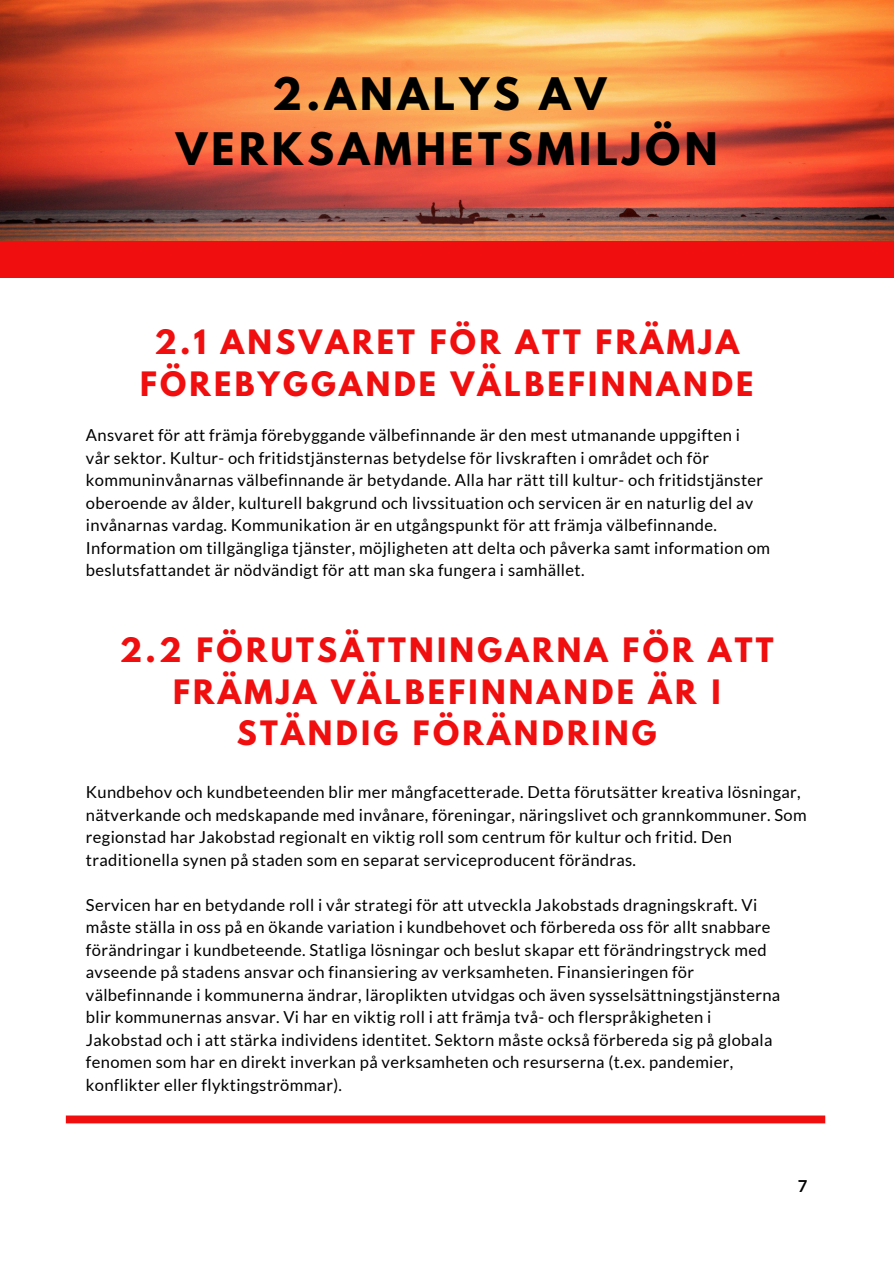
<style>
.page{position:relative;width:894px;height:1264px;background:#fff}
.page>*{position:absolute;margin:0;border:0;box-sizing:border-box;transform-origin:0 0}
.t1{font:700 39.75px/55.2px "League Spartan";letter-spacing:.11em;color:#000;text-align:center}
.t2{font:700 29.85px/41.7px "League Spartan";letter-spacing:.11em;color:#f00e0e;text-align:center}
.t3{font:16.5px/22.5px "Lato";letter-spacing:.02em;color:#000}
.t4{font:700 16.5px "Lato";color:#000}
</style>
<div class="page">
<img style="left:0;top:0;width:893px;height:241px">
<div style="left:0;top:241px;width:893px;height:36px;background:#f00e0e"></div>
<div style="left:66px;top:1115px;width:759px;height:8px;background:#f00e0e"></div>
<h1 class="t1" style="left:176px;top:71px;width:543px">2.ANALYS AV<br>VERKSAMHETSMILJÖN</h1>
<p class="t2" style="left:140px;top:325px;width:614px">2.1 ANSVARET FÖR ATT FRÄMJA<br>FÖREBYGGANDE VÄLBEFINNANDE</p>
<h2 class="t3" style="left:86px;top:423px;width:655px">Ansvaret för att främja förebyggande välbefinnande är den mest utmanande uppgiften i</h2>
<p class="t3" style="left:86px;top:446px;width:624px">vår sektor. Kultur- och fritidstjänsternas betydelse för livskraften i området och för</p>
<p class="t3" style="left:86px;top:468px;width:678px">kommuninvånarnas välbefinnande är betydande. Alla har rätt till kultur- och fritidstjänster</p>
<p class="t3" style="left:86px;top:491px;width:668px">oberoende av ålder, kulturell bakgrund och livssituation och servicen är en naturlig del av</p>
<p class="t3" style="left:86px;top:513px;width:632px">invånarnas vardag. Kommunikation är en utgångspunkt för att främja välbefinnande.</p>
<p class="t3" style="left:86px;top:536px;width:685px">Information om tillgängliga tjänster, möjligheten att delta och påverka samt information om</p>
<p class="t3" style="left:86px;top:558px;width:500px">beslutsfattandet är nödvändigt för att man ska fungera i samhället.</p>
<p class="t2" style="left:120px;top:633px;width:655px">2.2 FÖRUTSÄTTNINGARNA FÖR ATT<br>FRÄMJA VÄLBEFINNANDE ÄR I<br>STÄNDIG FÖRÄNDRING</p>
<h2 class="t3" style="left:86px;top:780px;width:722px">Kundbehov och kundbeteenden blir mer mångfacetterade. Detta förutsätter kreativa lösningar, nätverkande och medskapande med invånare, föreningar, näringslivet och grannkommuner. Som</h2>
<p class="t3" style="left:86px;top:825px;width:647px">regionstad har Jakobstad regionalt en viktig roll som centrum för kultur och fritid. Den</p>
<p class="t3" style="left:86px;top:848px;width:551px">traditionella synen på staden som en separat serviceproducent förändras.</p>
<p class="t3" style="left:86px;top:893px;width:672px">Servicen har en betydande roll i vår strategi för att utveckla Jakobstads dragningskraft. Vi</p>
<p class="t3" style="left:86px;top:915px;width:686px">måste ställa in oss på en ökande variation i kundbehovet och förbereda oss för allt snabbare</p>
<p class="t3" style="left:86px;top:938px;width:682px">förändringar i kundbeteende. Statliga lösningar och beslut skapar ett förändringstryck med</p>
<p class="t3" style="left:86px;top:960px;width:609px">avseende på stadens ansvar och finansiering av verksamheten. Finansieringen för</p>
<p class="t3" style="left:86px;top:983px;width:695px">välbefinnande i kommunerna ändrar, läroplikten utvidgas och även sysselsättningstjänsterna</p>
<p class="t3" style="left:86px;top:1005px;width:626px">blir kommunernas ansvar. Vi har en viktig roll i att främja två- och flerspråkigheten i</p>
<p class="t3" style="left:86px;top:1028px;width:688px">Jakobstad och i att stärka individens identitet. Sektorn måste också förbereda sig på globala</p>
<p class="t3" style="left:86px;top:1050px;width:648px">fenomen som har en direkt inverkan på verksamheten och resurserna (t.ex. pandemier,</p>
<p class="t3" style="left:86px;top:1073px;width:258px">konflikter eller flyktingströmmar).</p>
<p class="t4" style="left:797px;top:1175px;width:11px">7</p>
</div>
